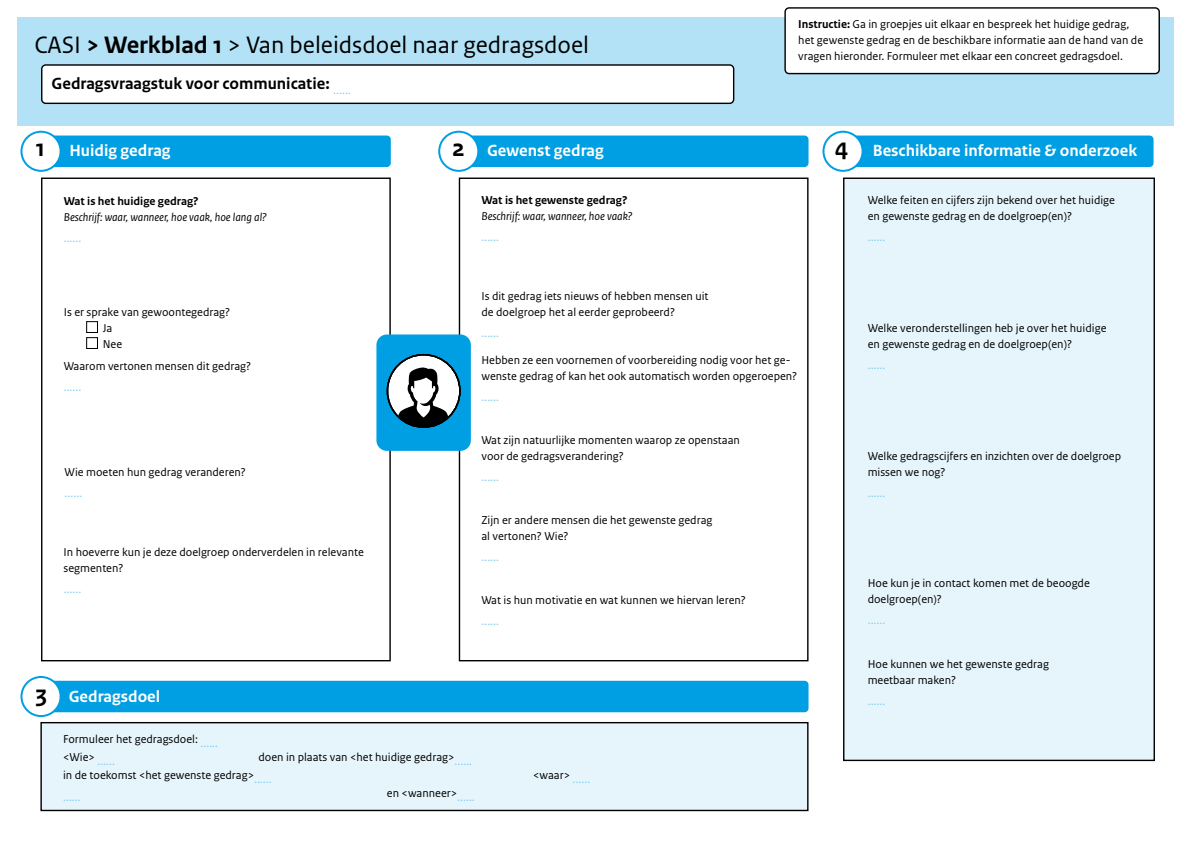
<style>
.page{position:relative;width:1191px;height:842px;background:#fff}
.page>*{position:absolute;margin:0;border:0;box-sizing:border-box;transform-origin:0 0}
.H1_Left{font:25px "Rijksoverheid Sans Text";color:#000}
.t1{font:700 25px "Rijksoverheid Sans Text";color:#000}
.H2_Left{font:700 17px "Rijksoverheid Sans Text";color:#fff}
.H2_Left-2{font:700 17px "Rijksoverheid Sans Text";color:#000}
.P{font:12px/16px "Rijksoverheid Sans Text";color:#000}
.P-2{font:12px "Rijksoverheid Sans Text";color:#80cff1}
.H2_Left-3{font:12px/16px "Rijksoverheid Sans Text";color:#000}
.P-3{font:italic 12px "Rijksoverheid Sans Text";color:#000}
.H3_12_punt{font:700 12px "Rijksoverheid Sans Text";color:#000}
.s1{font-weight:700}
.s2{color:#80cff1}
</style>
<div class="page">
<div style="left:459px;top:178px;width:349px;height:483px;background:#fff;border:1px solid #000"></div>
<div style="left:17px;top:17px;width:1157px;height:108px;background:#b3e2f7"></div>
<div style="left:785px;top:8px;width:374px;height:66px;background:#fff;border-radius:4px"></div>
<div style="left:784px;top:7px;width:376px;height:67px;border:1px solid #000;border-radius:4px"></div>
<div style="left:41px;top:178px;width:350px;height:483px;background:#fff;border:1px solid #000"></div>
<div style="left:843px;top:178px;width:312px;height:583px;background:#e6f5fc;border:1px solid #000"></div>
<div style="left:40px;top:722px;width:768px;height:89px;background:#e6f5fc;border:1px solid #000"></div>
<div style="left:42px;top:65px;width:691px;height:38px;background:#fff;border-radius:4px"></div>
<div style="left:41px;top:64px;width:693px;height:40px;border:1px solid #000;border-radius:4px"></div>
<div style="left:41px;top:136px;width:350px;height:31px;background:#009fe3;border-radius:4px"></div>
<div style="left:459px;top:136px;width:349px;height:31px;background:#009fe3;border-radius:4px"></div>
<div style="left:41px;top:681px;width:767px;height:31px;background:#009fe3;border-radius:4px"></div>
<div style="left:843px;top:136px;width:310px;height:31px;background:#009fe3;border-radius:4px"></div>
<div style="left:20px;top:131px;width:42px;height:41px;background:#fff;border:2px solid #009fe3;border-radius:50%"></div>
<div style="left:438px;top:131px;width:41px;height:41px;background:#fff;border:2px solid #009fe3;border-radius:50%"></div>
<div style="left:20px;top:676px;width:42px;height:41px;background:#fff;border:2px solid #009fe3;border-radius:50%"></div>
<div style="left:822px;top:131px;width:41px;height:41px;background:#fff;border:2px solid #009fe3;border-radius:50%"></div>
<div style="left:86px;top:321px;width:12px;height:12px;border:1px solid #000"></div>
<div style="left:86px;top:337px;width:12px;height:12px;border:1px solid #000"></div>
<div style="left:376px;top:334px;width:95px;height:117px;background:#009fe3;border-radius:10px"></div>
<svg style="left:386px;top:353px;width:75px;height:75px"></svg>
<div style="left:387px;top:354px;width:73px;height:74px;border:2px solid #000;border-radius:50%"></div>
<h1 class="H1_Left" style="left:34px;top:31px;width:556px">CASI <span class="s1">&gt; Werkblad 1</span> &gt; Van beleidsdoel naar gedragsdoel</h1>
<h2 class="H2_Left-2" style="left:52px;top:73px;width:301px">Gedragsvraagstuk voor communicatie: <sub>......</sub></h2>
<h3 class="P" style="left:798px;top:17px;width:346px"><span class="s1">Instructie:</span> Ga in groepjes uit elkaar en bespreek het huidige gedrag, het gewenste gedrag en de beschikbare informatie aan de hand van de vragen hieronder. Formuleer met elkaar een concreet gedragsdoel.</h3>
<h2 class="H2_Left" style="left:69px;top:141px;width:103px">Huidig gedrag</h2>
<p class="t1" style="left:835px;top:133px;width:15px">4</p>
<h3 class="H3_12_punt" style="left:64px;top:194px;width:136px">Wat is het huidige gedrag?</h3>
<h3 class="P-3" style="left:64px;top:210px;width:205px">Beschrijf: waar, wanneer, hoe vaak, hoe lang al?</h3>
<h3 class="P-2" style="left:64px;top:231px;width:19px">......</h3>
<p class="t1" style="left:36px;top:134px;width:11px">1</p>
<p class="t1" style="left:452px;top:134px;width:14px">2</p>
<h2 class="H2_Left" style="left:487px;top:141px;width:118px">Gewenst gedrag</h2>
<h3 class="H3_12_punt" style="left:481px;top:193px;width:148px">Wat is het gewenste gedrag?</h3>
<h3 class="P-3" style="left:481px;top:209px;width:153px">Beschrijf: waar, wanneer, hoe vaak?</h3>
<h3 class="P-2" style="left:481px;top:230px;width:19px">......</h3>
<h3 class="P" style="left:64px;top:304px;width:168px">Is er sprake van gewoontegedrag?</h3>
<h3 class="P" style="left:103px;top:320px;width:11px">Ja</h3>
<h3 class="P" style="left:103px;top:336px;width:21px">Nee</h3>
<h3 class="P" style="left:64px;top:358px;width:189px">Waarom vertonen mensen dit gedrag?</h3>
<h3 class="P-2" style="left:64px;top:380px;width:19px">......</h3>
<h3 class="P" style="left:65px;top:464px;width:183px">Wie moeten hun gedrag veranderen?</h3>
<h3 class="P-2" style="left:65px;top:486px;width:19px">......</h3>
<h3 class="P" style="left:64px;top:544px;width:302px">In hoeverre kun je deze doelgroep onderverdelen in relevante segmenten?</h3>
<h3 class="P-2" style="left:64px;top:582px;width:19px">......</h3>
<h3 class="P" style="left:481px;top:288px;width:229px">Is dit gedrag iets nieuws of hebben mensen uit de doelgroep het al eerder geprobeerd?</h3>
<h3 class="P-2" style="left:481px;top:326px;width:19px">......</h3>
<h3 class="P" style="left:481px;top:352px;width:317px">Hebben ze een voornemen of voorbereiding nodig voor het ge&shy;wenste gedrag of kan het ook automatisch worden opgeroepen?</h3>
<h3 class="P-2" style="left:481px;top:390px;width:19px">......</h3>
<h3 class="P" style="left:481px;top:432px;width:260px">Wat zijn natuurlijke momenten waarop ze openstaan voor de gedragsverandering?</h3>
<h3 class="P-2" style="left:481px;top:470px;width:19px">......</h3>
<h3 class="P" style="left:481px;top:512px;width:232px">Zijn er andere mensen die het gewenste gedrag al vertonen? Wie?</h3>
<h3 class="P-2" style="left:481px;top:550px;width:19px">......</h3>
<h3 class="P" style="left:481px;top:592px;width:266px">Wat is hun motivatie en wat kunnen we hiervan leren?</h3>
<h3 class="P-2" style="left:481px;top:614px;width:19px">......</h3>
<p class="t1" style="left:36px;top:679px;width:13px">3</p>
<h2 class="H2_Left" style="left:69px;top:687px;width:93px">Gedragsdoel</h2>
<h3 class="P" style="left:63px;top:731px;width:157px">Formuleer het gedragsdoel: <span class="s2">......</span></h3>
<h3 class="P-2" style="left:63px;top:754px;width:53px"><sup>&lt;Wie&gt;</sup> ......</h3>
<h3 class="P" style="left:258px;top:749px;width:215px">doen in plaats van &lt;het huidige gedrag&gt;<span class="s2">......</span></h3>
<h3 class="P" style="left:63px;top:767px;width:210px">in de toekomst &lt;het gewenste gedrag&gt;<span class="s2">......</span></h3>
<h3 class="P" style="left:533px;top:767px;width:59px">&lt;waar&gt; <span class="s2">......</span></h3>
<h3 class="P-2" style="left:63px;top:790px;width:19px">......</h3>
<h3 class="P" style="left:387px;top:785px;width:89px">en &lt;wanneer&gt;<span class="s2">......</span></h3>
<h2 class="H2_Left" style="left:872px;top:141px;width:266px">Beschikbare informatie &amp; onderzoek</h2>
<h2 class="H2_Left-3" style="left:867px;top:192px;width:249px">Welke feiten en cijfers zijn bekend over het huidige en gewenste gedrag en de doelgroep(en)?</h2>
<h3 class="P-2" style="left:867px;top:230px;width:19px">......</h3>
<h3 class="P" style="left:867px;top:320px;width:240px">Welke veronderstellingen heb je over het huidige en gewenste gedrag en de doelgroep(en)?</h3>
<h3 class="P-2" style="left:867px;top:358px;width:19px">......</h3>
<h3 class="P" style="left:867px;top:449px;width:255px">Welke gedragscijfers en inzichten over de doelgroep missen we nog?</h3>
<h3 class="P-2" style="left:867px;top:487px;width:19px">......</h3>
<h3 class="P" style="left:867px;top:576px;width:224px">Hoe kun je in contact komen met de beoogde doelgroep(en)?</h3>
<h3 class="P-2" style="left:867px;top:614px;width:19px">......</h3>
<h3 class="P" style="left:867px;top:656px;width:183px">Hoe kunnen we het gewenste gedrag meetbaar maken?</h3>
<h3 class="P-2" style="left:867px;top:694px;width:19px">......</h3>
</div>
